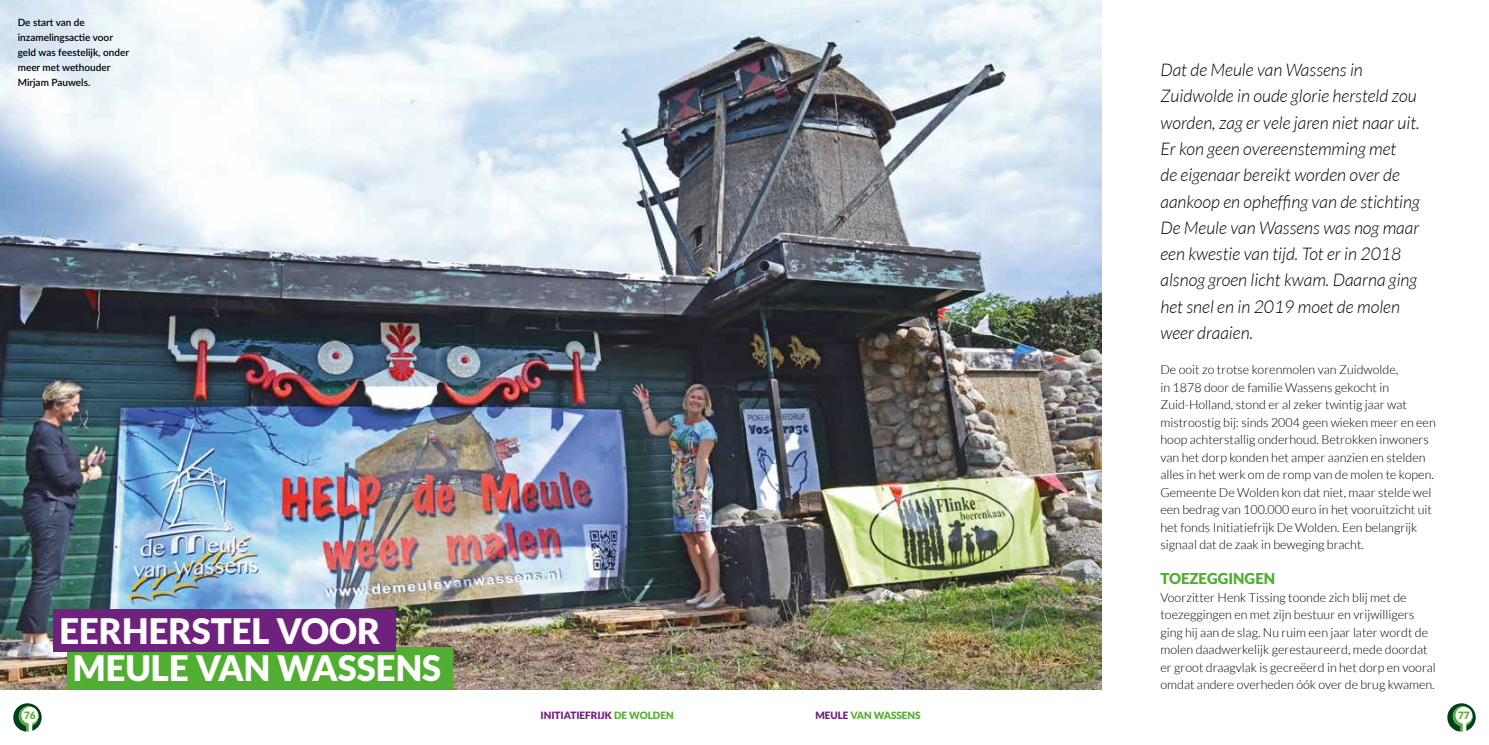
<style>
.page{position:relative;width:1489px;height:745px;background:#fff}
.page>*{position:absolute;margin:0;border:0;box-sizing:border-box;transform-origin:0 0}
.t1{font:900 35px/37.5px "Lato";color:#fff}
.t2{font:italic 300 17.5px/26.2px "Lato";color:#000}
.t3{font:17.5px "Lato Light Italic 2";color:#000}
.t4{font:900 15px "Lato";color:#52ae32}
.t5{font:12.5px/17.5px "Lato Light 2";color:#000}
.t6{font:600 10px/15px "Lato";color:#000}
.t7{font:900 10px "Lato";color:#6e217d}
.t8{font:900 10px "Lato";color:#52ae32}
.s1{color:#52ae32}
.s2{color:#6e217d}
</style>
<div class="page">
<img style="left:0;top:0;width:1101px;height:689px">
<svg style="left:13px;top:703px;width:29px;height:28px"></svg>
<svg style="left:1447px;top:703px;width:28px;height:28px"></svg>
<div style="left:67px;top:646px;width:385px;height:43px;background:#52ae32"></div>
<div style="left:53px;top:608px;width:342px;height:43px;background:#6e217d"></div>
<p class="t6" style="left:18px;top:14px;width:113px">De start van de inzamelingsactie voor geld was feestelijk, onder meer met wethouder<br>Mirjam Pauwels.</p>
<h1 class="t1" style="left:73px;top:611px;width:370px;text-indent:-14px">EERHERSTEL VOOR<br>MEULE VAN WASSENS</h1>
<h2 class="t2" style="left:1160px;top:57px;width:260px">Dat de Meule van Wassens in Zuidwolde in oude glorie hersteld zou worden, zag er vele jaren niet naar uit.<br>Er kon geen overeenstemming met<br>de eigenaar bereikt worden over de</h2>
<h2 class="t3" style="left:1160px;top:192px;width:261px">aankoop en opheffing van de stichting</h2>
<h2 class="t2" style="left:1160px;top:215px;width:260px">De Meule van Wassens was nog maar een kwestie van tijd. Tot er in 2018 alsnog groen licht kwam. Daarna ging het snel en in 2019 moet de molen weer draaien.</h2>
<p class="t5" style="left:1160px;top:360px;width:277px">De ooit zo trotse korenmolen van Zuidwolde,<br>in 1878 door de familie Wassens gekocht in Zuid-Holland, stond er al zeker twintig jaar wat mistroostig bij: sinds 2004 geen wieken meer en een hoop achterstallig onderhoud. Betrokken inwoners van het dorp konden het amper aanzien en stelden alles in het werk om de romp van de molen te kopen.<br>Gemeente De Wolden kon dat niet, maar stelde wel een bedrag van 100.000 euro in het vooruitzicht uit het fonds Initiatiefrijk De Wolden. Een belangrijk signaal dat de zaak in beweging bracht.</p>
<p class="t4" style="left:1160px;top:569px;width:116px">TOEZEGGINGEN</p>
<p class="t5" style="left:1160px;top:588px;width:277px">Voorzitter Henk Tissing toonde zich blij met de toezeggingen en met zijn bestuur en vrijwilligers ging hij aan de slag. Nu ruim een jaar later wordt de molen daadwerkelijk gerestaureerd, mede doordat er groot draagvlak is gecreëerd in het dorp en vooral omdat andere overheden óók over de brug kwamen.</p>
<p class="t8" style="left:24px;top:709px;width:13px">76</p>
<p class="t7" style="left:540px;top:709px;width:134px">INITIATIEFRIJK <span class="s1">DE WOLDEN</span></p>
<p class="t8" style="left:815px;top:709px;width:107px"><span class="s2">MEULE</span> VAN WASSENS</p>
<p class="t8" style="left:1457px;top:709px;width:13px">77</p>
</div>
